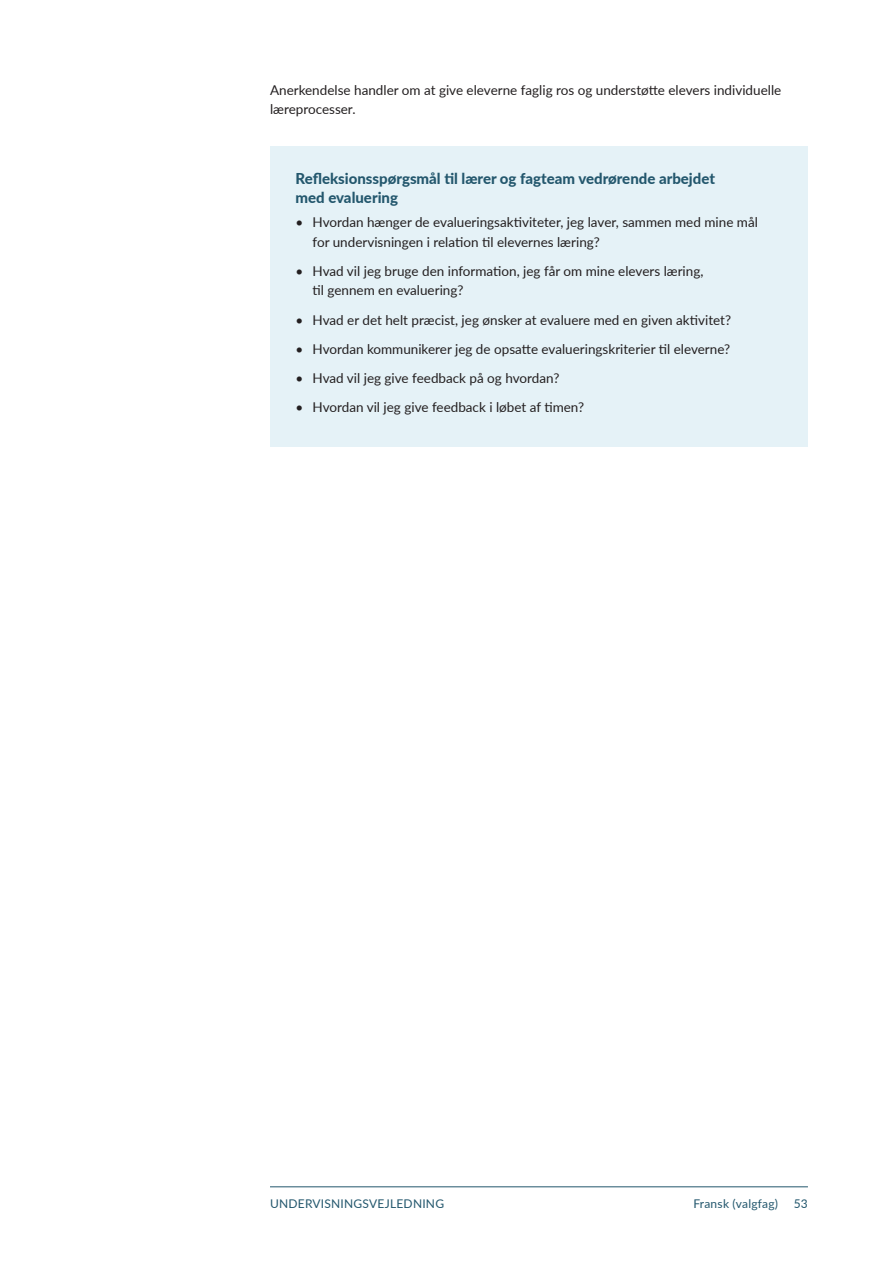
<style>
.page{position:relative;width:893px;height:1263px;background:#fff}
.page>*{position:absolute;margin:0;border:0;box-sizing:border-box;transform-origin:0 0}
._08_blå_mellemrubrik{font:800 15px/19.5px "Lato";color:#23576d}
._04_Brødtekst_9_13{font:13.5px/19.5px "Lato";color:#231f20}
.t1{font:12px "Lato";letter-spacing:.02em;color:#23576d}
</style>
<div class="page">
<div style="left:270px;top:146px;width:538px;height:300px;background:#e5f2f7"></div>
<hr style="left:270px;top:1186px;width:538px;height:1px;background:#23576d">
<p class="_04_Brødtekst_9_13" style="left:270px;top:79px;width:513px">Anerkendelse handler om at give eleverne faglig ros og understøtte elevers individuelle læreprocesser.</p>
<p class="_08_blå_mellemrubrik" style="left:296px;top:168px;width:421px">Refleksionsspørgsmål til lærer og fagteam vedrørende arbejdet med evaluering</p>
<p class="_04_Brødtekst_9_13" style="left:313px;top:212px;width:447px;text-indent:-17px">• Hvordan hænger de evalueringsaktiviteter, jeg laver, sammen med mine mål for undervisningen i relation til elevernes læring?</p>
<p class="_04_Brødtekst_9_13" style="left:313px;top:261px;width:392px;text-indent:-17px">• Hvad vil jeg bruge den information, jeg får om mine elevers læring, til gennem en evaluering?</p>
<p class="_04_Brødtekst_9_13" style="left:296px;top:309px;width:437px">• Hvad er det helt præcist, jeg ønsker at evaluere med en given aktivitet?</p>
<p class="_04_Brødtekst_9_13" style="left:296px;top:339px;width:436px">• Hvordan kommunikerer jeg de opsatte evalueringskriterier til eleverne?</p>
<p class="_04_Brødtekst_9_13" style="left:296px;top:368px;width:265px">• Hvad vil jeg give feedback på og hvordan?</p>
<p class="_04_Brødtekst_9_13" style="left:296px;top:397px;width:290px">• Hvordan vil jeg give feedback i løbet af timen?</p>
<p class="t1" style="left:270px;top:1195px;width:27px">Undervis</p>
<p class="t1" style="left:331px;top:1195px;width:31px">ningsvejled</p>
<p class="t1" style="left:413px;top:1195px;width:30px">ning</p>
<p class="t1" style="left:693px;top:1195px;width:86px">Fransk (valgfag)</p>
<p class="t1" style="left:794px;top:1195px;width:16px">53</p>
</div>
